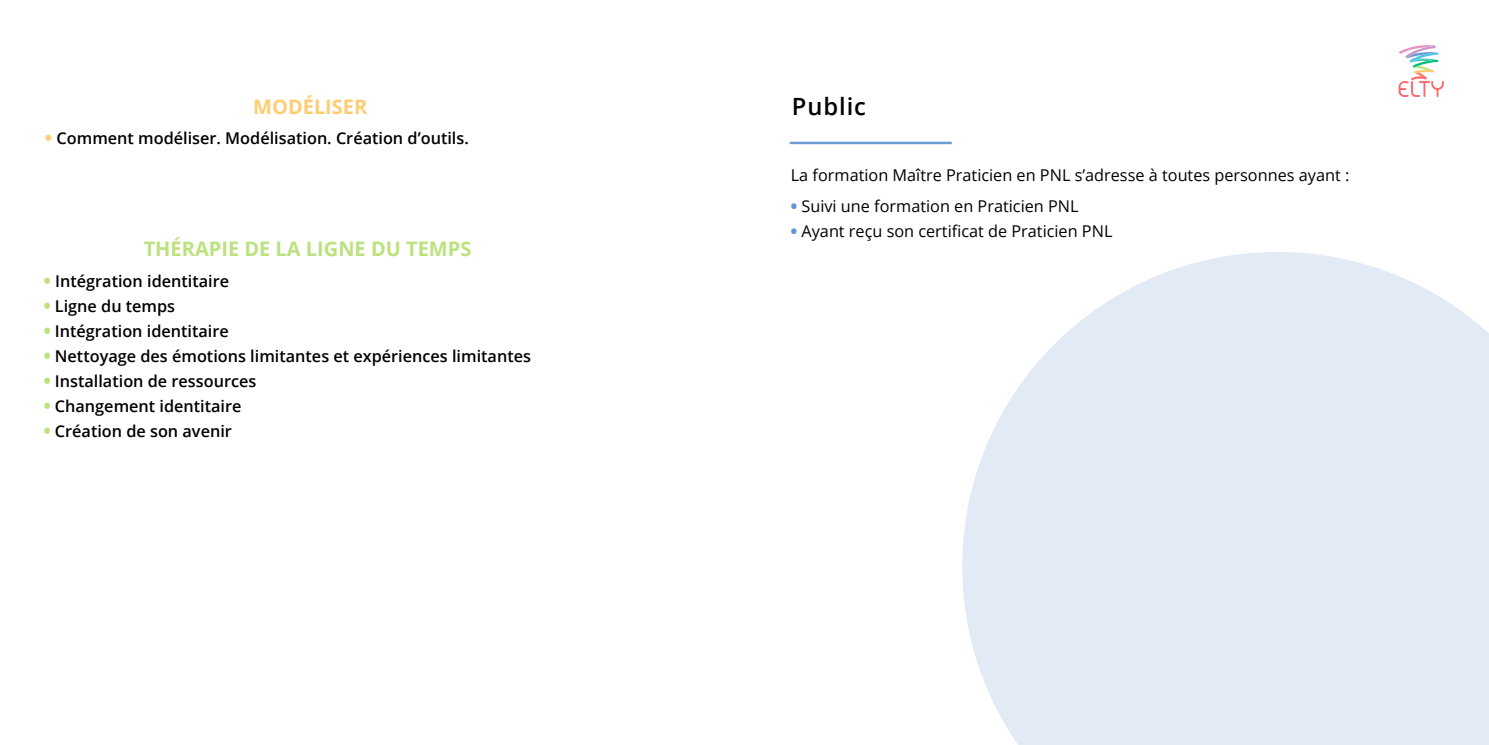
<style>
.page{position:relative;width:1489px;height:745px;background:#fff}
.page>*{position:absolute;margin:0;border:0;box-sizing:border-box;transform-origin:0 0}
.t1{font:600 23.75px "Open Sans";letter-spacing:.04em;color:#020203}
.t2{font:700 20px "Open Sans";color:#bbe27c}
.t3{font:700 20px "Open Sans";color:#fecd72}
.t4{font:600 16.25px "Open Sans";color:#000}
.t5{font:16.25px "Open Sans";color:#000}
.s1{font-weight:800;font-size:17.5px;color:#fecd72}
.s2{font-weight:800;font-size:17.5px;color:#bbe27c}
.s3{font-weight:800;color:#6398d1}
</style>
<div class="page">
<svg style="left:1398px;top:45px;width:45px;height:52px"></svg>
<svg style="left:962px;top:252px;width:526px;height:492px;background:#e5ecf6"></svg>
<hr style="left:790px;top:142px;width:160px;height:2px;background:#6c9cd3">
<p class="t3" style="left:253px;top:92px;width:116px">MODÉLISER</p>
<p class="t4" style="left:45px;top:127px;width:425px"><span class="s1">•</span> Comment modéliser. Modélisation. Création d’outils.</p>
<p class="t2" style="left:144px;top:235px;width:329px">THÉRAPIE DE LA LIGNE DU TEMPS</p>
<p class="t4" style="left:44px;top:270px;width:187px"><span class="s2">•</span> Intégration identitaire</p>
<p class="t4" style="left:44px;top:295px;width:133px"><span class="s2">•</span> Ligne du temps</p>
<p class="t4" style="left:44px;top:320px;width:186px"><span class="s2">•</span> Intégration identitaire</p>
<p class="t4" style="left:44px;top:345px;width:488px"><span class="s2">•</span> Nettoyage des émotions limitantes et expériences limitantes</p>
<p class="t4" style="left:44px;top:370px;width:214px"><span class="s2">•</span> Installation de ressources</p>
<p class="t4" style="left:44px;top:395px;width:199px"><span class="s2">•</span> Changement identitaire</p>
<p class="t4" style="left:44px;top:420px;width:190px"><span class="s2">•</span> Création de son avenir</p>
<h1 class="t1" style="left:791px;top:90px;width:76px">Public</h1>
<p class="t5" style="left:790px;top:164px;width:560px">La formation Maître Praticien en PNL s’adresse à toutes personnes ayant :</p>
<p class="t5" style="left:790px;top:194px;width:289px"><span class="s3">•</span> Suivi une formation en Praticien PNL</p>
<p class="t5" style="left:790px;top:219px;width:323px"><span class="s3">•</span> Ayant reçu son certificat de Praticien PNL</p>
</div>
